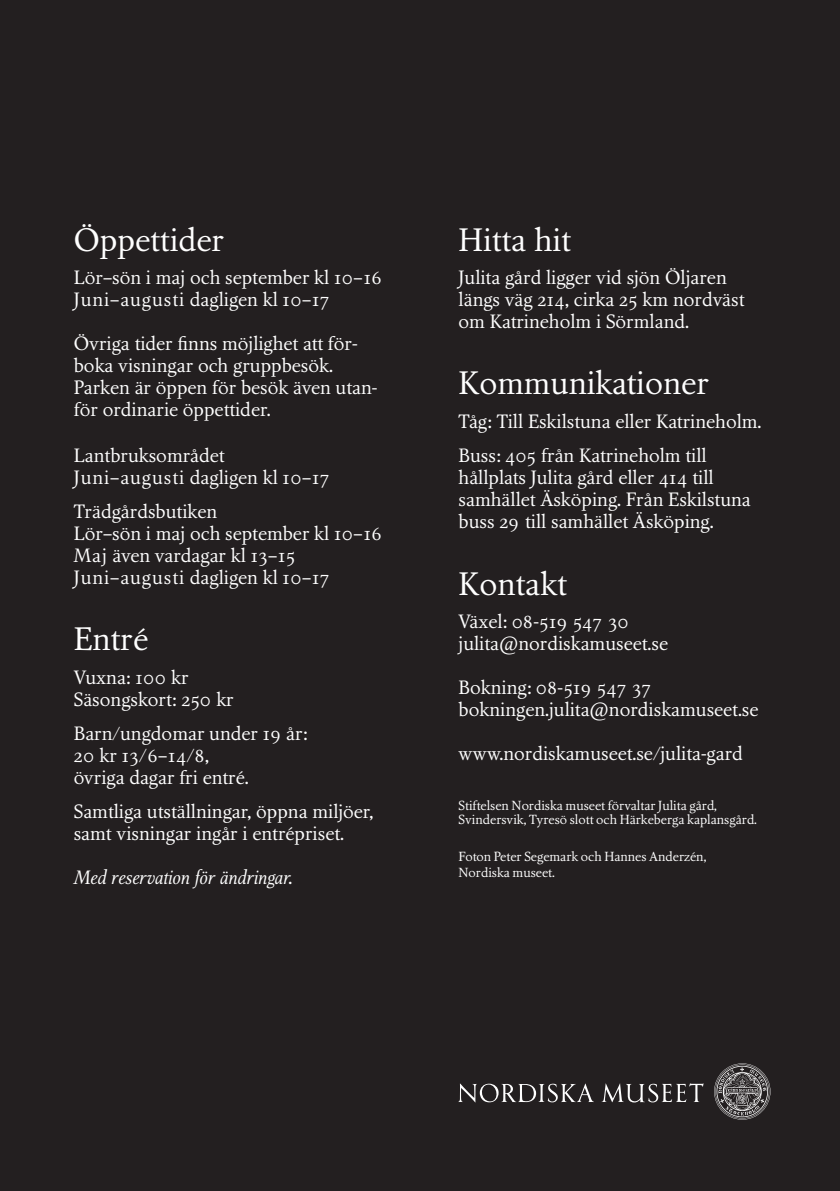
<style>
.page{position:relative;width:840px;height:1191px;background:#fff}
.page>*{position:absolute;margin:0;border:0;box-sizing:border-box;transform-origin:0 0}
.t1{font:32px "Nordling BQ";color:#fff}
.t2{font:19px/22px "Nordling BQ";color:#fff}
.t3{font:italic 19px "Nordling BQ";color:#fff}
.t4{font:13px/14px "Nordling BQ";color:#fff}
</style>
<div class="page">
<div style="left:0;top:0;width:839px;height:1191px;background:#231f20"></div>
<svg style="left:714px;top:1063px;width:56px;height:56px"></svg>
<svg style="left:601px;top:1083px;width:102px;height:19px"></svg>
<svg style="left:458px;top:1083px;width:135px;height:19px"></svg>
<h1 class="t1" style="left:74px;top:222px;width:152px">Öppettider</h1>
<p class="t2" style="left:74px;top:267px;width:309px">Lör–sön i maj och september kl 10–16<br>Juni–augusti dagligen kl 10–17</p>
<p class="t2" style="left:74px;top:333px;width:305px">Övriga tider finns möjlighet att för&shy;boka visningar och gruppbesök.<br>Parken är öppen för besök även utan&shy;för ordinarie öppettider.</p>
<p class="t2" style="left:74px;top:445px;width:257px">Lantbruksområdet<br>Juni–augusti dagligen kl 10–17</p>
<p class="t2" style="left:74px;top:501px;width:309px">Trädgårdsbutiken<br>Lör–sön i maj och september kl 10–16<br>Maj även vardagar kl 13–15<br>Juni–augusti dagligen kl 10–17</p>
<h1 class="t1" style="left:74px;top:621px;width:76px">Entré</h1>
<p class="t2" style="left:74px;top:667px;width:161px">Vuxna: 100 kr<br>Säsongskort: 250 kr</p>
<p class="t2" style="left:74px;top:723px;width:235px">Barn/ungdomar under 19 år:<br>20 kr 13/6–14/8,<br>övriga dagar fri entré.</p>
<p class="t2" style="left:74px;top:801px;width:301px">Samtliga utställningar, öppna miljöer, samt visningar ingår i entrépriset.</p>
<p class="t3" style="left:74px;top:866px;width:220px">Med reservation för ändringar.</p>
<h1 class="t1" style="left:458px;top:222px;width:114px">Hitta hit</h1>
<p class="t2" style="left:458px;top:267px;width:287px">Julita gård ligger vid sjön Öljaren längs väg 214, cirka 25 km nordväst om Katrineholm i Sörmland.</p>
<h1 class="t1" style="left:458px;top:365px;width:252px">Kommunikationer</h1>
<p class="t2" style="left:458px;top:405px;width:304px;line-height:34px">Tåg: Till Eskilstuna eller Katrineholm.<br>Buss: 405 från Katrineholm till</p>
<p class="t2" style="left:458px;top:467px;width:293px">hållplats Julita gård eller 414 till samhället Äsköping. Från Eskilstuna buss 29 till samhället Äsköping.</p>
<h1 class="t1" style="left:458px;top:566px;width:109px">Kontakt</h1>
<p class="t2" style="left:458px;top:611px;width:211px">Växel: 08-519 547 30 julita@nordiskamuseet.se</p>
<p class="t2" style="left:458px;top:677px;width:301px">Bokning: 08-519 547 37 bokningen.julita@nordiskamuseet.se</p>
<p class="t2" style="left:458px;top:743px;width:286px">www.nordiskamuseet.se/julita-gard</p>
<p class="t4" style="left:458px;top:799px;width:300px">Stiftelsen Nordiska museet förvaltar Julita gård,<br>Svindersvik, Tyresö slott och Härkeberga kaplansgård.</p>
<p class="t4" style="left:458px;top:849px;width:249px;line-height:16px">Foton Peter Segemark och Hannes Anderzén,<br>Nordiska museet.</p>
</div>
